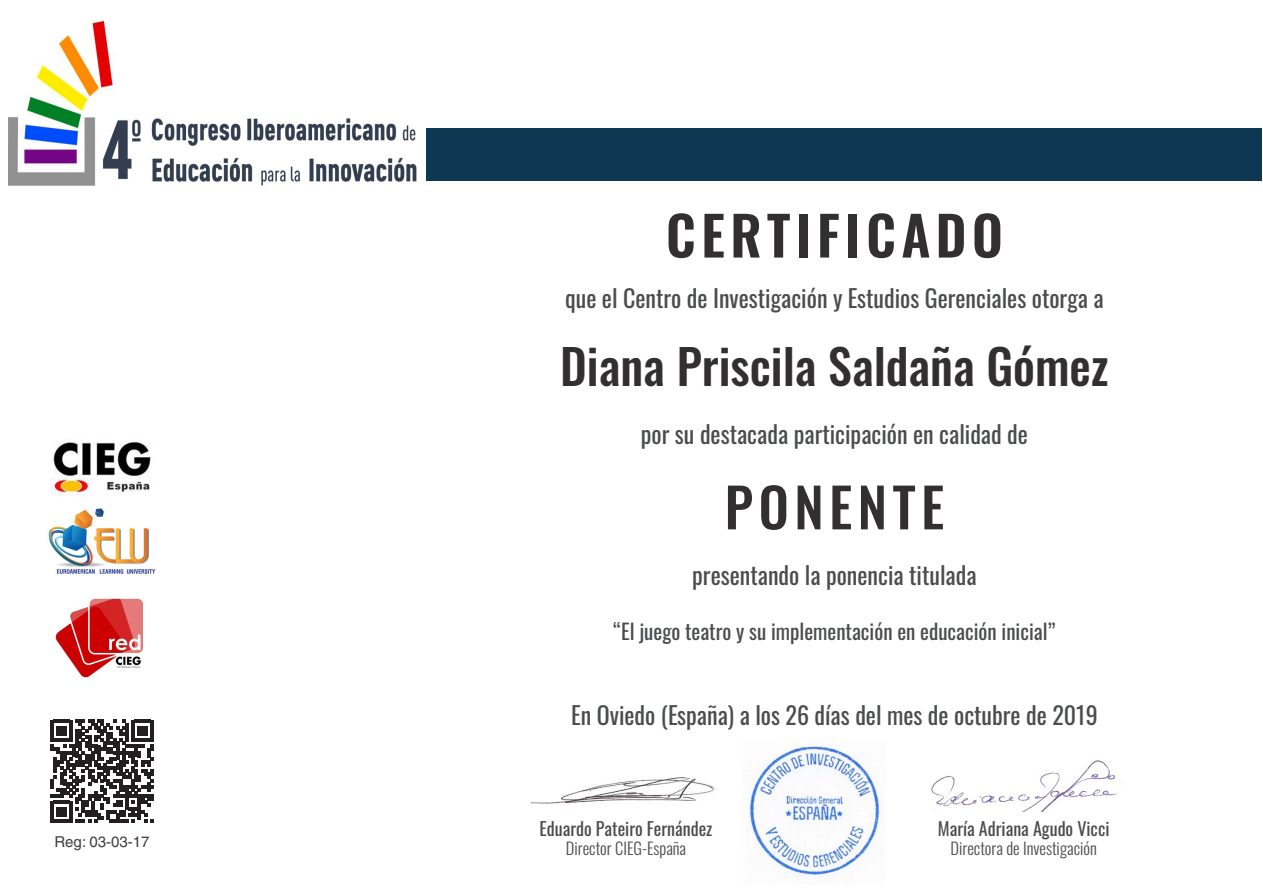
<style>
.page{position:relative;width:1263px;height:893px;background:#fff}
.page>*{position:absolute;margin:0;border:0;box-sizing:border-box;transform-origin:0 0}
.t1{font:600 54px "Oswald";letter-spacing:.1em;color:#312f30}
.t2{font:500 54px "Oswald";letter-spacing:.1em;color:#312f30}
.t3{font:500 48px "Oswald";color:#312f30}
.t4{font:24px "Oswald";color:#4b4c4d}
.t5{font:21px "Oswald";color:#4b4c4d}
.t6{font:18px "Oswald";color:#4b4c4d}
.t7{font:300 16.5px "Oswald";color:#4b4c4d}
.t8{font:15px "Helvetica";color:#3e3e3f}
</style>
<div class="page">
<svg style="left:51px;top:720px;width:102px;height:102px"></svg>
<img style="left:55px;top:598px;width:88px;height:80px">
<img style="left:48px;top:508px;width:108px;height:66px">
<img style="left:50px;top:442px;width:101px;height:54px">
<div style="left:406px;top:129px;width:856px;height:52px;background:#0d3752"></div>
<img style="left:747px;top:743px;width:134px;height:133px">
<img style="left:530px;top:777px;width:184px;height:27px">
<img style="left:931px;top:760px;width:186px;height:52px">
<img style="left:8px;top:22px;width:417px;height:164px">
<p class="t8" style="left:54px;top:833px;width:97px">Reg: 03-03-17</p>
<p class="t1" style="left:666px;top:188px;width:339px">CERTIFICADO</p>
<p class="t4" style="left:565px;top:277px;width:540px">que el Centro de Investigación y Estudios Gerenciales otorga a</p>
<p class="t3" style="left:560px;top:324px;width:550px">Diana Priscila Saldaña Gómez</p>
<p class="t4" style="left:641px;top:413px;width:389px">por su destacada participación en calidad de</p>
<p class="t2" style="left:725px;top:459px;width:221px">PONENTE</p>
<p class="t4" style="left:692px;top:554px;width:286px">presentando la ponencia titulada</p>
<p class="t5" style="left:613px;top:613px;width:444px">“El juego teatro y su implementación en educación inicial”</p>
<p class="t4" style="left:571px;top:694px;width:528px">En Oviedo (España) a los 26 días del mes de octubre de 2019</p>
<p class="t6" style="left:540px;top:812px;width:174px">Eduardo Pateiro Fernández</p>
<p class="t7" style="left:566px;top:834px;width:122px">Director CIEG-España</p>
<p class="t6" style="left:938px;top:812px;width:173px">María Adriana Agudo Vicci</p>
<p class="t7" style="left:950px;top:834px;width:148px">Directora de Investigación</p>
</div>
